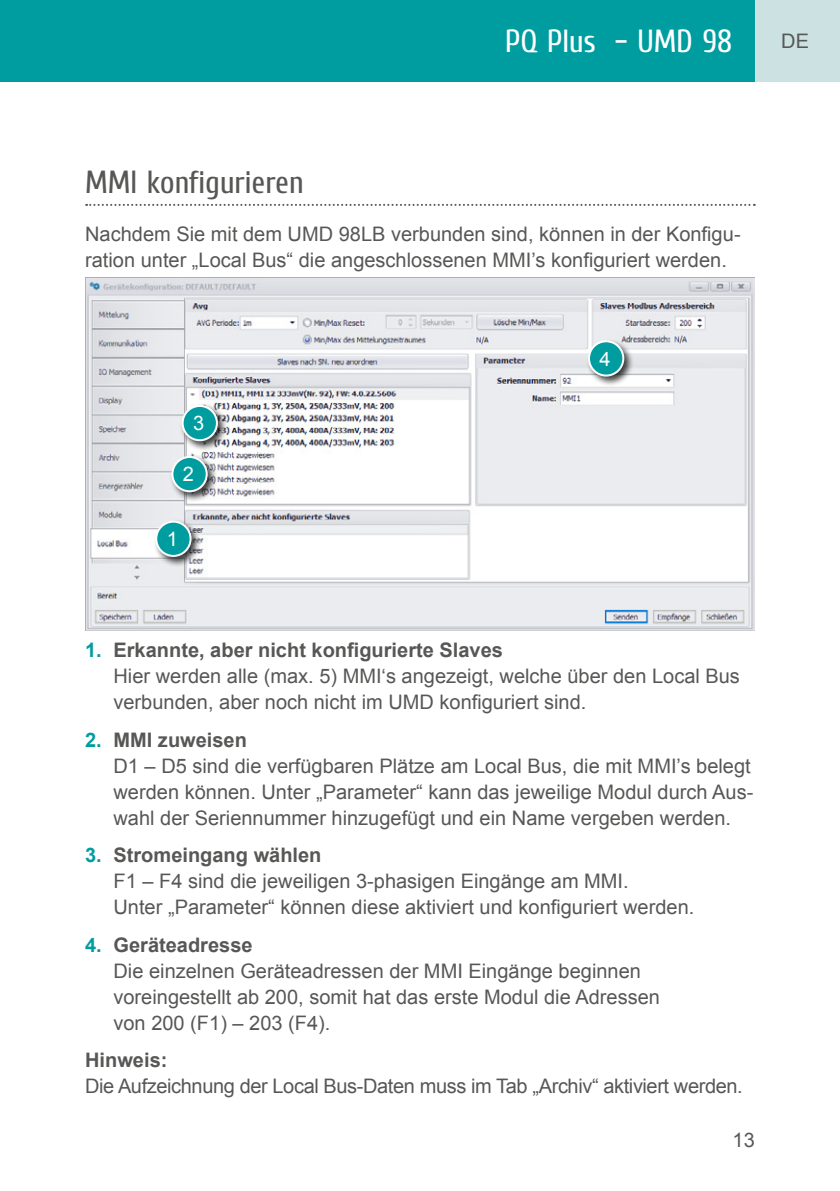
<style>
.page{position:relative;width:840px;height:1191px;background:#fff}
.page>*{position:absolute;margin:0;border:0;box-sizing:border-box;transform-origin:0 0}
.t1{font:32px "Cuprum";color:#575756}
.t2{font:32px "Cuprum";color:#fff}
.t3{font:20px/26px "Arial";color:#575756}
.t4{font:20px "Arial";letter-spacing:-.02em;color:#575756}
.t5{font:700 20px "Arial";color:#575756}
.t6{font:20px "Arial";color:#fff}
.s1{font-weight:700;color:#009da0}
.s2{font-weight:700}
</style>
<div class="page">
<div style="left:0;top:0;width:839px;height:81px;background:#009da0"></div>
<div style="left:754px;top:0;width:85px;height:81px;background:#cce1e2"></div>
<svg style="left:86px;top:204px;width:668px;height:2px"></svg>
<img style="left:85px;top:278px;width:669px;height:352px">
<div style="left:585px;top:338px;width:49px;height:49px;background:#000;opacity:.75"></div>
<div style="left:588px;top:341px;width:35px;height:34px;background:#009da0;border-radius:50%"></div>
<div style="left:587px;top:340px;width:37px;height:36px;border:2px solid #fff;border-radius:50%"></div>
<div style="left:179px;top:403px;width:49px;height:48px;background:#000;opacity:.75"></div>
<div style="left:182px;top:406px;width:35px;height:34px;background:#009da0;border-radius:50%"></div>
<div style="left:181px;top:405px;width:37px;height:36px;border:2px solid #fff;border-radius:50%"></div>
<div style="left:169px;top:454px;width:49px;height:49px;background:#000;opacity:.75"></div>
<div style="left:172px;top:457px;width:34px;height:34px;background:#009da0;border-radius:50%"></div>
<div style="left:171px;top:456px;width:36px;height:36px;border:2px solid #fff;border-radius:50%"></div>
<div style="left:153px;top:518px;width:48px;height:49px;background:#000;opacity:.75"></div>
<div style="left:156px;top:521px;width:34px;height:35px;background:#009da0;border-radius:50%"></div>
<div style="left:155px;top:520px;width:36px;height:37px;border:2px solid #fff;border-radius:50%"></div>
<h1 class="t2" style="left:505px;top:22px;width:228px">PQ Plus – UMD 98</h1>
<p class="t3" style="left:780px;top:28px;width:29px">DE</p>
<h1 class="t1" style="left:85px;top:163px;width:220px">MMI konfigurieren</h1>
<p class="t3" style="left:85px;top:221px;width:656px">Nachdem Sie mit dem UMD 98LB verbunden sind, können in der Konfigu&shy;ration unter „Local Bus“ die angeschlossenen MMI’s konfiguriert werden.</p>
<p class="t6" style="left:193px;top:410px;width:13px">3</p>
<p class="t6" style="left:183px;top:461px;width:13px">2</p>
<p class="t6" style="left:167px;top:526px;width:13px">1</p>
<p class="t6" style="left:599px;top:345px;width:13px">4</p>
<p class="t3" style="left:113px;top:637px;width:627px;text-indent:-28px"><span class="s1">1.</span> <span class="s2">Erkannte, aber nicht konfigurierte Slaves<br></span>Hier werden alle (max. 5) MMI‘s angezeigt, welche über den Local Bus verbunden, aber noch nicht im UMD konfiguriert sind.</p>
<p class="t3" style="left:113px;top:727px;width:641px;text-indent:-28px"><span class="s1">2.</span> <span class="s2">MMI zuweisen<br></span>D1 – D5 sind die verfügbaren Plätze am Local Bus, die mit MMI’s belegt werden können. Unter „Parameter“ kann das jeweilige Modul durch Aus&shy;wahl der Seriennummer hinzugefügt und ein Name vergeben werden.</p>
<p class="t3" style="left:113px;top:842px;width:582px;text-indent:-28px"><span class="s1">3.</span> <span class="s2">Stromeingang wählen<br></span>F1 – F4 sind die jeweiligen 3-phasigen Eingänge am MMI.<br>Unter „Parameter“ können diese aktiviert und konfiguriert werden.</p>
<p class="t3" style="left:113px;top:931px;width:547px;text-indent:-28px"><span class="s1">4.</span> <span class="s2">Geräteadresse<br></span>Die einzelnen Geräteadressen der MMI Eingänge beginnen voreingestellt ab 200, somit hat das erste Modul die Adressen von 200 (F1) – 203 (F4).</p>
<p class="t5" style="left:85px;top:1046px;width:84px">Hinweis:</p>
<p class="t4" style="left:85px;top:1072px;width:658px">Die Aufzeichnung der Local Bus-Daten muss im Tab „Archiv“ aktiviert werden.</p>
<p class="t3" style="left:732px;top:1127px;width:24px">13</p>
</div>
